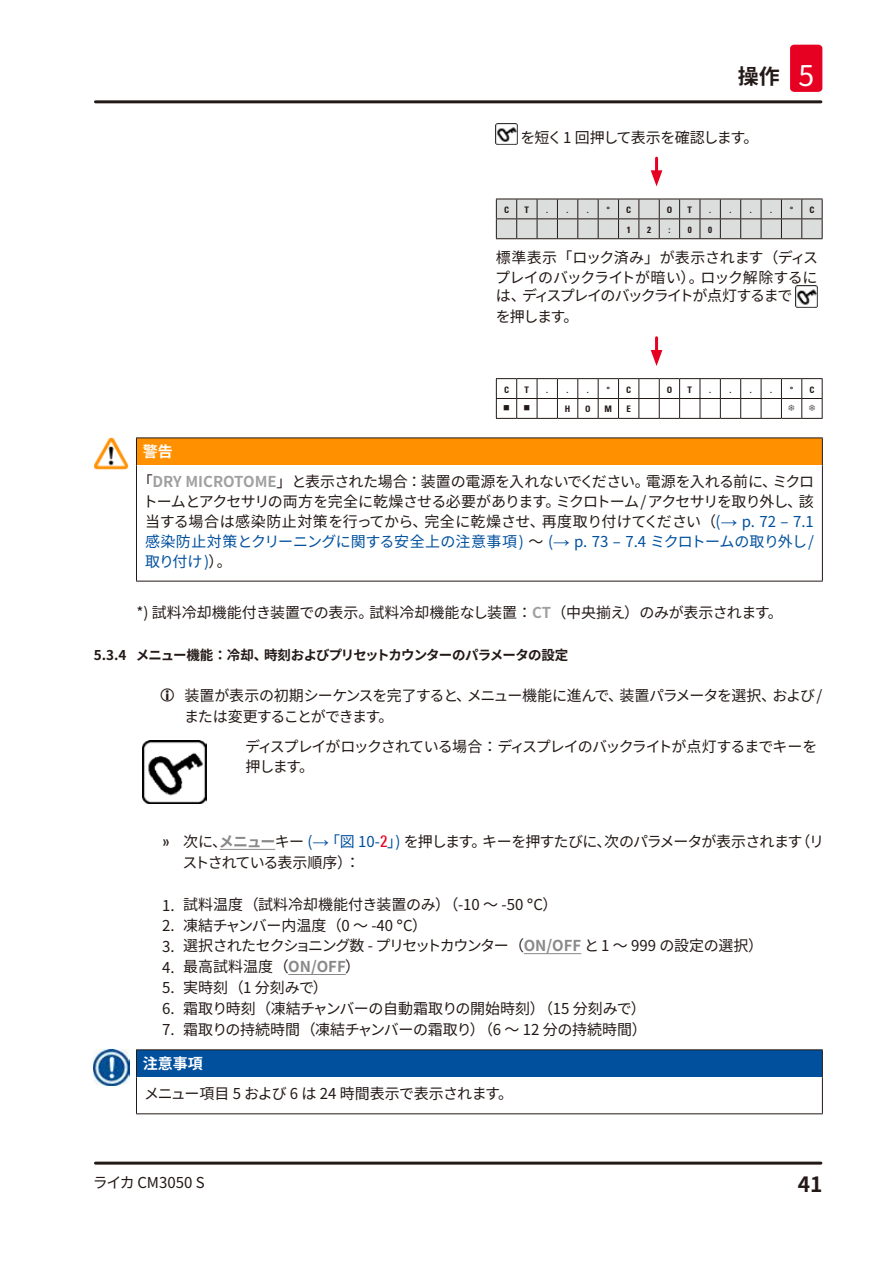
<style>
.page{position:relative;width:893px;height:1263px;background:#fff}
.page>*{position:absolute;margin:0;border:0;box-sizing:border-box;transform-origin:0 0}
.t1{font:700 21px "Source Han Sans JP";color:#231916}
.Source_of_danger{font:15px/19.8px "Source Han Sans JP";letter-spacing:-.03em;color:#231916;text-align:justify}
.Source_of_danger-2{font:15px/20.9px "Source Han Sans JP";letter-spacing:-.055em;color:#231916}
.Table_text{font:15px/19.8px "Source Han Sans JP";letter-spacing:-.065em;color:#231916}
.Source_of_danger-3{font:15px/20.9px "Source Han Sans JP";letter-spacing:-.06em;color:#231916}
.Description_text{font:15px "Source Han Sans JP";color:#231916}
.Source_of_danger-4{font:15px "Source Han Sans JP";letter-spacing:-.075em;color:#231916}
.Table_text-2{font:15px/19.8px "Source Han Sans JP";letter-spacing:-.035em;color:#231916}
.Source_of_danger-5{font:15px "Source Han Sans JP";color:#231916}
.Table_text-3{font:15px/21.6px "Source Han Sans JP";letter-spacing:-.095em;color:#231916}
.Signalword__no_use_allowed{font:700 15px "Source Han Sans JP";color:#fff}
.t2{font:700 13.5px "Source Han Sans JP";letter-spacing:-.06em;color:#231916}
.Table_heading{font:700 condensed 9px "Univers";color:#231916}
.Table_heading-2{font:9px "Wingdings";color:#231916}
.s1{font-weight:400;font-size:28.5px;color:#fff}
.s2{font-weight:700;color:#a0a0a1}
.s3{color:#00509e}
.s4{font-family:"Arial";font-size:16.5px;color:#00509e}
.s5{font-family:"Univers";font-stretch:condensed;font-size:16.5px}
.s6{font-weight:700;color:#898989}
.s7{font-family:"Univers";font-stretch:condensed;font-size:16.5px;color:#e60021}
</style>
<div class="page">
<hr style="left:95px;top:100px;width:726px;height:3px;background:#231916">
<hr style="left:95px;top:1161px;width:726px;height:3px;background:#231916">
<div style="left:790px;top:45px;width:32px;height:47px;background:#e60021;border-radius:4px"></div>
<hr style="left:220px;top:849px;width:55px;height:1px;background:#898989">
<hr style="left:524px;top:953px;width:57px;height:1px;background:#898989">
<hr style="left:288px;top:974px;width:58px;height:1px;background:#898989">
<img style="left:496px;top:123px;width:21px;height:22px">
<hr style="left:655px;top:158px;width:3px;height:18px;background:#e60021">
<svg style="left:651px;top:170px;width:11px;height:16px"></svg>
<svg style="left:496px;top:199px;width:327px;height:40px"></svg>
<img style="left:796px;top:286px;width:21px;height:21px">
<hr style="left:655px;top:338px;width:3px;height:18px;background:#e60021">
<svg style="left:651px;top:350px;width:11px;height:16px"></svg>
<div style="left:136px;top:438px;width:686px;height:28px;background:#ff9000"></div>
<hr style="left:136px;top:466px;width:1px;height:115px;background:#231916">
<hr style="left:822px;top:466px;width:1px;height:115px;background:#231916">
<hr style="left:136px;top:581px;width:687px;height:1px;background:#231916">
<hr style="left:136px;top:437px;width:687px;height:1px;background:#231916">
<svg style="left:136px;top:438px;width:1px;height:28px"></svg>
<svg style="left:822px;top:438px;width:1px;height:28px"></svg>
<img style="left:94px;top:438px;width:35px;height:32px">
<img style="left:142px;top:740px;width:64px;height:64px">
<div style="left:136px;top:1050px;width:686px;height:27px;background:#00509e"></div>
<hr style="left:136px;top:1077px;width:1px;height:36px;background:#231916">
<hr style="left:822px;top:1077px;width:1px;height:36px;background:#231916">
<hr style="left:136px;top:1113px;width:687px;height:1px;background:#231916">
<hr style="left:136px;top:1049px;width:687px;height:1px;background:#231916">
<svg style="left:136px;top:1050px;width:1px;height:27px"></svg>
<svg style="left:822px;top:1050px;width:1px;height:27px"></svg>
<img style="left:94px;top:1050px;width:35px;height:35px">
<svg style="left:496px;top:378px;width:327px;height:41px"></svg>
<h1 class="t1" style="left:738px;top:64px;width:78px">操作 <span class="s1">5</span></h1>
<p class="Table_text" style="left:520px;top:128px;width:239px">を短く1 回押して表示を確認します。</p>
<p class="Table_heading" style="left:504px;top:204px;width:7px">C</p>
<p class="Table_heading" style="left:525px;top:204px;width:6px">T</p>
<p class="Table_heading" style="left:546px;top:204px;width:3px">.</p>
<p class="Table_heading" style="left:567px;top:204px;width:3px">.</p>
<p class="Table_heading" style="left:587px;top:204px;width:3px">.</p>
<p class="Table_heading" style="left:607px;top:204px;width:5px">°</p>
<p class="Table_heading" style="left:626px;top:204px;width:7px">C</p>
<p class="Table_heading" style="left:667px;top:204px;width:7px">O</p>
<p class="Table_heading" style="left:688px;top:204px;width:6px">T</p>
<p class="Table_heading" style="left:709px;top:204px;width:3px">.</p>
<p class="Table_heading" style="left:729px;top:204px;width:3px">.</p>
<p class="Table_heading" style="left:750px;top:204px;width:3px">.</p>
<p class="Table_heading" style="left:770px;top:204px;width:3px">.</p>
<p class="Table_heading" style="left:790px;top:204px;width:5px">°</p>
<p class="Table_heading" style="left:809px;top:204px;width:7px">C</p>
<p class="Table_heading" style="left:627px;top:224px;width:5px">1</p>
<p class="Table_heading" style="left:647px;top:224px;width:5px">2</p>
<p class="Table_heading" style="left:668px;top:224px;width:3px">:</p>
<p class="Table_heading" style="left:688px;top:224px;width:5px">0</p>
<p class="Table_heading" style="left:708px;top:224px;width:5px">0</p>
<p class="Table_text-2" style="left:495px;top:248px;width:324px">標準表示「ロック済み」が表示されます（ディスプレイのバックライトが暗い）。ロック解除するに</p>
<p class="Table_text-3" style="left:496px;top:285px;width:298px">は、ディスプレイのバックライトが点灯するまでを押します。</p>
<p class="Table_heading" style="left:504px;top:384px;width:7px">C</p>
<p class="Table_heading" style="left:525px;top:384px;width:6px">T</p>
<p class="Table_heading" style="left:546px;top:384px;width:3px">.</p>
<p class="Table_heading" style="left:567px;top:384px;width:3px">.</p>
<p class="Table_heading" style="left:587px;top:384px;width:3px">.</p>
<p class="Table_heading" style="left:607px;top:384px;width:5px">°</p>
<p class="Table_heading" style="left:626px;top:384px;width:7px">C</p>
<p class="Table_heading" style="left:667px;top:384px;width:7px">O</p>
<p class="Table_heading" style="left:688px;top:384px;width:6px">T</p>
<p class="Table_heading" style="left:709px;top:384px;width:3px">.</p>
<p class="Table_heading" style="left:729px;top:384px;width:3px">.</p>
<p class="Table_heading" style="left:750px;top:384px;width:3px">.</p>
<p class="Table_heading" style="left:770px;top:384px;width:3px">.</p>
<p class="Table_heading-2" style="left:503px;top:403px;width:8px">■</p>
<p class="Table_heading-2" style="left:523px;top:403px;width:8px">■</p>
<p class="Table_heading" style="left:565px;top:404px;width:7px">H</p>
<p class="Table_heading" style="left:585px;top:404px;width:7px">O</p>
<p class="Table_heading" style="left:605px;top:404px;width:9px">M</p>
<p class="Table_heading" style="left:626px;top:404px;width:6px">E</p>
<p class="Table_heading" style="left:790px;top:384px;width:5px">°</p>
<p class="Table_heading" style="left:809px;top:384px;width:7px">C</p>
<p class="Signalword__no_use_allowed" style="left:143px;top:443px;width:31px">警告</p>
<p class="Source_of_danger" style="left:143px;top:472px;width:673px;text-indent:-5px">「<span class="s2">DRY MICROTOME</span>」と表示された場合：装置の電源を入れないでください。電源を入れる前に、ミクロトームとアクセサリの両方を完全に乾燥させる必要があります。ミクロトーム/アクセサリを取り外し、該当する場合は感染防止対策を行ってから、完全に乾燥させ、再度取り付けてください（<span class="s3">(</span><span class="s4">→</span> <span class="s3">p. 72 – 7.1感染防止対策とクリーニングに関する安全上の注意事項 )</span> ～ <span class="s3">(</span><span class="s4">→</span> <span class="s3">p. 73 – 7.4 ミクロトームの取り外し/取り付け )</span>）。</p>
<p class="Description_text" style="left:136px;top:604px;width:648px">*) 試料冷却機能付き装置での表示。試料冷却機能なし装置：<span class="s2">CT</span>（中央揃え）のみが表示されます。</p>
<p class="t2" style="left:94px;top:647px;width:476px">5.3.4 メニュー機能：冷却、時刻およびプリセットカウンターのパラメータの設定</p>
<p class="Source_of_danger-3" style="left:184px;top:686px;width:640px">装置が表示の初期シーケンスを完了すると、メニュー機能に進んで、装置パラメータを選択、および/または変更することができます。</p>
<p class="Table_text" style="left:245px;top:737px;width:574px">ディスプレイがロックされている場合：ディスプレイのバックライトが点灯するまでキーを押します。</p>
<p class="Source_of_danger-2" style="left:183px;top:832px;width:643px;text-indent:-21px"><span class="s5">»</span> 次に、<span class="s6">メニュー</span>キー <span class="s3">(</span><span class="s4">→</span><span class="s3">「図 10‑</span><span class="s7">2</span><span class="s3">」)</span> を押します。キーを押すたびに、次のパラメータが表示されます（リストされている表示順序）：</p>
<p class="Source_of_danger-5" style="left:162px;top:896px;width:397px">1. 試料温度（試料冷却機能付き装置のみ）（-10 ～ -50 <span class="s5">°</span>C）</p>
<p class="Source_of_danger" style="left:162px;top:915px;width:267px">2. 凍結チャンバー内温度（0 ～ -40 <span class="s5">°</span>C）</p>
<p class="Source_of_danger-4" style="left:162px;top:937px;width:602px">3. 選択されたセクショニング数 - プリセットカウンター（<span class="s6">ON/OFF</span> と1 ～ 999 の設定の選択）</p>
<p class="Source_of_danger" style="left:162px;top:957px;width:200px">4. 最高試料温度（<span class="s6">ON/OFF</span>）</p>
<p class="Source_of_danger" style="left:162px;top:978px;width:167px">5. 実時刻（1 分刻みで）</p>
<p class="Source_of_danger" style="left:162px;top:999px;width:485px">6. 霜取り時刻（凍結チャンバーの自動霜取りの開始時刻）（15 分刻みで）</p>
<p class="Source_of_danger" style="left:162px;top:1020px;width:486px">7. 霜取りの持続時間（凍結チャンバーの霜取り）（6 ～ 12 分の持続時間）</p>
<p class="Signalword__no_use_allowed" style="left:143px;top:1055px;width:62px">注意事項</p>
<p class="Source_of_danger" style="left:144px;top:1084px;width:370px">メニュー項目 5 および 6 は 24 時間表示で表示されます。</p>
<p class="Source_of_danger-5" style="left:93px;top:1174px;width:113px">ライカ CM3050 S</p>
<h1 class="t1" style="left:798px;top:1172px;width:26px">41</h1>
</div>
